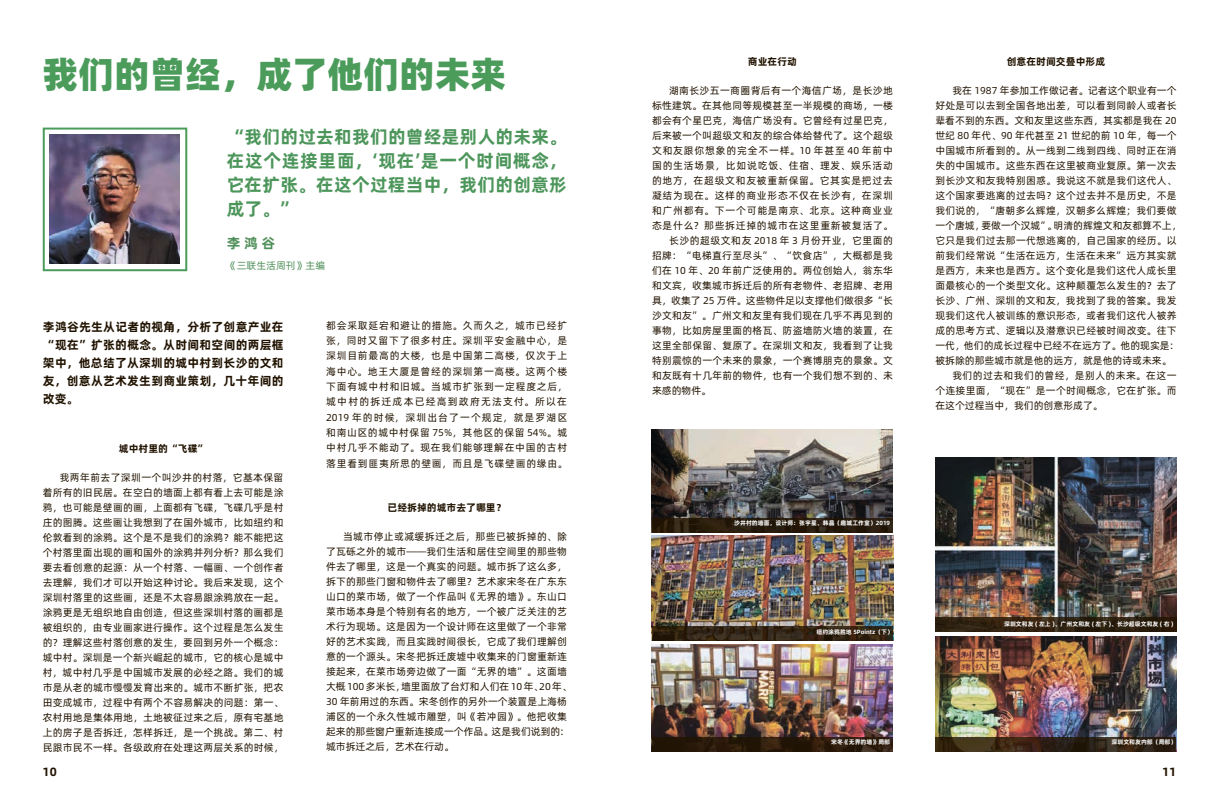
<style>
.page{position:relative;width:1219px;height:808px;background:#fff}
.page>*{position:absolute;margin:0;border:0;box-sizing:border-box;transform-origin:0 0}
.t1{font:36px "Alibaba Pu Hui Ti H";color:#4b9c5b}
.t2{font:18px/24px "Alibaba Pu Hui Ti B";letter-spacing:.015em;color:#4d965b;text-align:justify}
.t3{font:14px "Alibaba Pu Hui Ti B";color:#50905a}
.t4{font:12px/18px "Alibaba Pu Hui Ti B";letter-spacing:.02em;color:#211300;text-align:justify}
.t5{font:10px/15px "Alibaba Pu Hui Ti R";letter-spacing:.025em;color:#211300;text-align:justify}
.t6{font:10px "Alibaba Pu Hui Ti R";color:#211300}
.t7{font:10px "Alibaba Pu Hui Ti R";letter-spacing:.075em;color:#211300}
.t8{font:10px "Alibaba Pu Hui Ti R";letter-spacing:.005em;color:#211300}
.t9{font:10px "Alibaba Pu Hui Ti R";letter-spacing:.08em;color:#211300}
.t10{font:10px "Alibaba Pu Hui Ti B";color:#211300}
.t11{font:10px "Alibaba Pu Hui Ti R";letter-spacing:.055em;color:#211300}
.t12{font:10px "Alibaba Pu Hui Ti R";color:#50905a}
.t13{font:6px "Alibaba Pu Hui Ti B";color:#fff}
</style>
<div class="page">
<div style="left:43px;top:128px;width:144px;height:143px;background:#fff;border:2px solid #4b9c5b"></div>
<img style="left:50px;top:135px;width:130px;height:129px">
<img style="left:652px;top:430px;width:241px;height:102px">
<img style="left:652px;top:536px;width:241px;height:90px">
<img style="left:652px;top:644px;width:241px;height:93px">
<img style="left:935px;top:458px;width:241px;height:159px">
<img style="left:935px;top:637px;width:241px;height:100px">
<svg style="left:935px;top:617px;width:241px;height:14px;background:#2e200e"></svg>
<svg style="left:935px;top:737px;width:241px;height:14px;background:#342515"></svg>
<svg style="left:652px;top:737px;width:241px;height:14px;background:#29190a"></svg>
<svg style="left:652px;top:626px;width:241px;height:15px;background:#312313"></svg>
<svg style="left:652px;top:518px;width:240px;height:14px;background:#281c0c"></svg>
<h1 class="t1" style="left:43px;top:45px;width:465px">我们的曾经，成了他们的未来</h1>
<h2 class="t2" style="left:227px;top:123px;width:342px">“我们的过去和我们的曾经是别人的未来。在这个连接里面，‘现在’是一个时间概念，它在扩张。在这个过程当中，我们的创意形成了。”</h2>
<h3 class="t3" style="left:227px;top:232px;width:50px">李 鸿 谷</h3>
<p class="t12" style="left:227px;top:258px;width:100px">《三联生活周刊》主编</p>
<p class="t4" style="left:43px;top:317px;width:242px">李鸿谷先生从记者的视角，分析了创意产业在“现在”扩张的概念。从时间和空间的两层框架中，他总结了从深圳的城中村到长沙的文和友，创意从艺术发生到商业策划，几十年间的改变。</p>
<p class="t5" style="left:326px;top:317px;width:243px;line-height:15.3px">都会采取延宕和避让的措施。久而久之，城市已经扩张，同时又留下了很多村庄。深圳平安金融中心，是深圳目前最高的大楼，也是中国第二高楼，仅次于上海中心。地王大厦是曾经的深圳第一高楼。这两个楼下面有城中村和旧城。当城市扩张到一定程度之后，城中村的拆迁成本已经高到政府无法支付。所以在2019 年的时候，深圳出台了一个规定，就是罗湖区和南山区的城中村保留 75%，其他区的保留 54%。城中村几乎不能动了。现在我们能够理解在中国的古村落里看到匪夷所思的壁画，而且是飞碟壁画的缘由。</p>
<p class="t10" style="left:119px;top:441px;width:90px">城中村里的“飞碟”</p>
<p class="t5" style="left:43px;top:469px;width:242px;text-indent:17px">我两年前去了深圳一个叫沙井的村落，它基本保留着所有的旧民居。在空白的墙面上都有看上去可能是涂鸦，也可能是壁画的画，上面都有飞碟，飞碟几乎是村庄的图腾。这些画让我想到了在国外城市，比如纽约和伦敦看到的涂鸦。这个是不是我们的涂鸦？能不能把这个村落里面出现的画和国外的涂鸦并列分析？那么我们要去看创意的起源：从一个村落、一幅画、一个创作者去理解，我们才可以开始这种讨论。我后来发现，这个深圳村落里的这些画，还是不太容易跟涂鸦放在一起。涂鸦更是无组织地自由创造，但这些深圳村落的画都是被组织的，由专业画家进行操作。这个过程是怎么发生的？理解这些村落创意的发生，要回到另外一个概念：城中村。深圳是一个新兴崛起的城市，它的核心是城中村，城中村几乎是中国城市发展的必经之路。我们的城市是从老的城市慢慢发育出来的。城市不断扩张，把农田变成城市，过程中有两个不容易解决的问题：第一、农村用地是集体用地，土地被征过来之后，原有宅基地上的房子是否拆迁，怎样拆迁，是一个挑战。第二、村民跟市民不一样。各级政府在处理这两层关系的时候，</p>
<p class="t10" style="left:388px;top:500px;width:120px">已经拆掉的城市去了哪里？</p>
<p class="t5" style="left:326px;top:528px;width:247px;text-align:left;text-indent:17px">当城市停止或减缓拆迁之后，那些已被拆掉的、除了瓦砾之外的城市——我们生活和居住空间里的那些物件去了哪里，这是一个真实的问题。城市拆了这么多，拆下的那些门窗和物件去了哪里？艺术家宋冬在广东东山口的菜市场，做了一个作品叫《无界的墙》。东山口菜市场本身是个特别有名的地方，一个被广泛关注的艺术行为现场。这是因为一个设计师在这里做了一个非常好的艺术实践，而且实践时间很长，它成了我们理解创意的一个源头。宋冬把拆迁废墟中收集来的门窗重新连接起来，在菜市场旁边做了一面“无界的墙”。这面墙大概 100 多米长，墙里面放了台灯和人们在 10 年、20 年、<br>30 年前用过的东西。宋冬创作的另外一个装置是上海杨浦区的一个永久性城市雕塑，叫《若冲园》。他把收集起来的那些窗户重新连接成一个作品。这是我们说到的：城市拆迁之后，艺术在行动。</p>
<p class="t10" style="left:748px;top:54px;width:51px">商业在行动</p>
<p class="t5" style="left:669px;top:82px;width:225px">湖南长沙五一商圈背后有一个海信广场，是长沙地</p>
<p class="t5" style="left:652px;top:97px;width:242px">标性建筑。在其他同等规模甚至一半规模的商场，一楼</p>
<p class="t5" style="left:652px;top:112px;width:242px">都会有个星巴克，海信广场没有。它曾经有过星巴克，</p>
<p class="t5" style="left:652px;top:127px;width:242px">后来被一个叫超级文和友的综合体给替代了。这个超级</p>
<p class="t9" style="left:652px;top:142px;width:242px">文和友跟你想象的完全不一样。10 年甚至 40 年前中</p>
<p class="t9" style="left:652px;top:157px;width:242px">国的生活场景，比如说吃饭、住宿、理发、娱乐活动</p>
<p class="t7" style="left:652px;top:172px;width:242px">的地方，在超级文和友被重新保留。它其实是把过去</p>
<p class="t7" style="left:652px;top:187px;width:242px">凝结为现在。这样的商业形态不仅在长沙有，在深圳</p>
<p class="t7" style="left:652px;top:202px;width:242px">和广州都有。下一个可能是南京、北京。这种商业业</p>
<p class="t7" style="left:652px;top:217px;width:242px">态是什么？那些拆迁掉的城市在这里重新被复活了。</p>
<p class="t11" style="left:669px;top:232px;width:225px">长沙的超级文和友 2018 年 3 月份开业，它里面的</p>
<p class="t5" style="left:652px;top:247px;width:242px">招牌：“电梯直行至尽头”、“饮食店”，大概都是我</p>
<p class="t5" style="left:652px;top:262px;width:242px">们在 10 年、20 年前广泛使用的。两位创始人，翁东华</p>
<p class="t5" style="left:652px;top:277px;width:242px">和文宾，收集城市拆迁后的所有老物件、老招牌、老用</p>
<p class="t6" style="left:652px;top:292px;width:242px">具，收集了 25 万件。这些物件足以支撑他们做很多“长</p>
<p class="t5" style="left:652px;top:307px;width:242px">沙文和友”。广州文和友里有我们现在几乎不再见到的</p>
<p class="t5" style="left:652px;top:322px;width:242px">事物，比如房屋里面的格瓦、防盗墙防火墙的装置，在</p>
<p class="t5" style="left:652px;top:337px;width:242px">这里全部保留、复原了。在深圳文和友，我看到了让我</p>
<p class="t5" style="left:652px;top:352px;width:242px">特别震惊的一个未来的景象，一个赛博朋克的景象。文</p>
<p class="t5" style="left:652px;top:367px;width:242px">和友既有十几年前的物件，也有一个我们想不到的、未</p>
<p class="t5" style="left:652px;top:382px;width:61px">来感的物件。</p>
<p class="t10" style="left:1007px;top:54px;width:100px">创意在时间交叠中形成</p>
<p class="t6" style="left:952px;top:82px;width:226px">我在 1987 年参加工作做记者。记者这个职业有一个</p>
<p class="t5" style="left:935px;top:97px;width:243px">好处是可以去到全国各地出差，可以看到同龄人或者长</p>
<p class="t8" style="left:935px;top:112px;width:243px">辈看不到的东西。文和友里这些东西，其实都是我在 20</p>
<p class="t8" style="left:935px;top:127px;width:243px">世纪 80 年代、90 年代甚至 21 世纪的前 10 年，每一个</p>
<p class="t5" style="left:935px;top:142px;width:243px">中国城市所看到的。从一线到二线到四线、同时正在消</p>
<p class="t5" style="left:935px;top:157px;width:243px">失的中国城市。这些东西在这里被商业复原。第一次去</p>
<p class="t5" style="left:935px;top:172px;width:243px">到长沙文和友我特别困惑。我说这不就是我们这代人、</p>
<p class="t5" style="left:935px;top:187px;width:243px">这个国家要逃离的过去吗？这个过去并不是历史，不是</p>
<p class="t5" style="left:935px;top:202px;width:243px">我们说的，“唐朝多么辉煌，汉朝多么辉煌；我们要做</p>
<p class="t6" style="left:935px;top:217px;width:248px">一个唐城，要做一个汉城”。明清的辉煌文和友都算不上，</p>
<p class="t5" style="left:935px;top:232px;width:243px">它只是我们过去那一代想逃离的，自己国家的经历。以</p>
<p class="t5" style="left:935px;top:247px;width:243px">前我们经常说“生活在远方，生活在未来”远方其实就</p>
<p class="t5" style="left:935px;top:262px;width:243px">是西方，未来也是西方。这个变化是我们这代人成长里</p>
<p class="t5" style="left:935px;top:277px;width:243px">面最核心的一个类型文化。这种颠覆怎么发生的？去了</p>
<p class="t5" style="left:935px;top:292px;width:243px">长沙、广州、深圳的文和友，我找到了我的答案。我发</p>
<p class="t5" style="left:935px;top:307px;width:243px">现我们这代人被训练的意识形态，或者我们这代人被养</p>
<p class="t5" style="left:935px;top:322px;width:243px">成的思考方式、逻辑以及潜意识已经被时间改变。往下</p>
<p class="t6" style="left:935px;top:337px;width:245px">一代，他们的成长过程中已经不在远方了。他的现实是：</p>
<p class="t6" style="left:935px;top:352px;width:238px">被拆除的那些城市就是他的远方，就是他的诗或未来。</p>
<p class="t5" style="left:952px;top:367px;width:226px">我们的过去和我们的曾经，是别人的未来。在这一</p>
<p class="t5" style="left:935px;top:382px;width:243px">个连接里面，“现在”是一个时间概念，它在扩张。而</p>
<p class="t6" style="left:935px;top:397px;width:169px">在这个过程当中，我们的创意形成了。</p>
<p class="t13" style="left:734px;top:519px;width:157px">沙井村的墙面，设计师：张宇星、韩晶（趣城工作室）2019</p>
<p class="t13" style="left:816px;top:627px;width:78px">纽约涂鸦胜地 5Pointz（下）</p>
<p class="t13" style="left:1004px;top:619px;width:171px">深圳文和友 ( 左上 )、广州文和友 ( 左下 )、长沙超级文和友 ( 右 )</p>
<p class="t13" style="left:831px;top:737px;width:61px">宋冬《无界的墙》局部</p>
<p class="t13" style="left:1111px;top:737px;width:66px">深圳文和友内部（局部）</p>
<p class="t4" style="left:43px;top:762px;width:16px">10</p>
<p class="t4" style="left:1162px;top:762px;width:16px">11</p>
</div>
